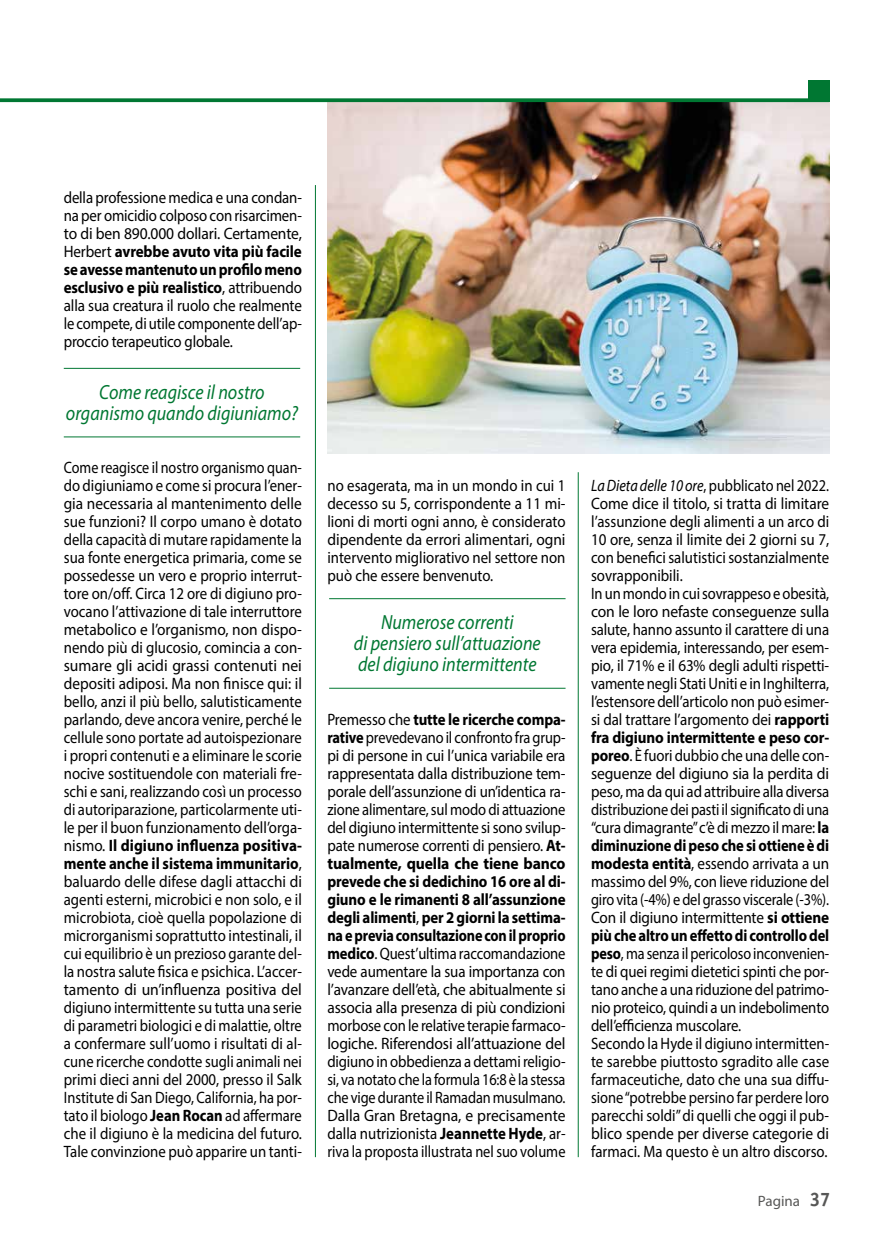
<style>
.page{position:relative;width:893px;height:1255px;background:#fff}
.page>*{position:absolute;margin:0;border:0;box-sizing:border-box;transform-origin:0 0}
.t1{font:italic 20.55px/21px "Myriad Pro";color:#007732;text-align:center;scale:.88 1}
.t2{font:16.5px/18px "Myriad Pro";letter-spacing:-.01em;color:#000;text-align:justify;scale:.86 1}
.t3{font:16.5px/18px "Myriad Pro";letter-spacing:-.01em;color:#000;text-align:justify;scale:.9 1}
.t4{font:16.5px/18px "Myriad Pro";letter-spacing:-.01em;color:#000;scale:.87 1}
.t5{font:15px "Myriad Pro";color:#575756}
.s1{font-weight:700}
.s2{font-style:italic}
.s3{font-family:"Officina Sans ITC Std";font-weight:700;font-size:19.5px}
</style>
<div class="page">
<div style="left:808px;top:81px;width:21px;height:21px;background:#007732"></div>
<hr style="left:315px;top:185px;width:1px;height:972px;background:#007732">
<hr style="left:578px;top:472px;width:1px;height:685px;background:#007732">
<img style="left:327px;top:102px;width:502px;height:352px">
<hr style="left:329px;top:598px;width:237px;height:1px;background:#007732">
<hr style="left:329px;top:688px;width:237px;height:1px;background:#007732">
<hr style="left:64px;top:368px;width:236px;height:1px;background:#007732">
<hr style="left:64px;top:436px;width:236px;height:1px;background:#007732">
<svg style="left:0;top:98px;width:808px;height:4px;background:#168243"></svg>
<p class="t3" style="left:64px;top:188px;width:266px">della professione medica e una condan&shy;na per omicidio colposo con risarcimen&shy;to di ben 890.000 dollari. Certamente, Herbert <span class="s1">avrebbe avuto vita più facile se avesse mantenuto un profilo meno esclusivo e più realistico</span>, attribuendo alla sua creatura il ruolo che realmente le compete, di utile componente dell’ap&shy;proccio terapeutico globale.</p>
<p class="t1" style="left:66px;top:381px;width:265px">Come reagisce il nostro organismo quando digiuniamo?</p>
<p class="t2" style="left:64px;top:458px;width:278px">Come reagisce il nostro organismo quan&shy;do digiuniamo e come si procura l’ener&shy;gia necessaria al mantenimento delle sue funzioni? Il corpo umano è dotato della capacità di mutare rapidamente la sua fonte energetica primaria, come se possedesse un vero e proprio interrut&shy;tore on/off. Circa 12 ore di digiuno pro&shy;vocano l’attivazione di tale interruttore metabolico e l’organismo, non dispo&shy;nendo più di glucosio, comincia a con&shy;sumare gli acidi grassi contenuti nei depositi adiposi. Ma non finisce qui: il bello, anzi il più bello, salutisticamente parlando, deve ancora venire, perché le cellule sono portate ad autoispezionare i propri contenuti e a eliminare le scorie nocive sostituendole con materiali fre&shy;schi e sani, realizzando così un processo di autoriparazione, particolarmente uti&shy;le per il buon funzionamento dell’orga&shy;nismo. <span class="s1">Il digiuno influenza positiva&shy;mente anche il sistema immunitario</span>, baluardo delle difese dagli attacchi di agenti esterni, microbici e non solo, e il microbiota, cioè quella popolazione di microrganismi soprattutto intestinali, il cui equilibrio è un prezioso garante del&shy;la nostra salute fisica e psichica. L’accer&shy;tamento di un’influenza positiva del digiuno intermittente su tutta una serie di parametri biologici e di malattie, oltre a confermare sull’uomo i risultati di al&shy;cune ricerche condotte sugli animali nei primi dieci anni del 2000, presso il Salk Institute di San Diego, California, ha por&shy;tato il biologo <span class="s1">Jean Rocan</span> ad affermare che il digiuno è la medicina del futuro.<br>Tale convinzione può apparire un tanti-</p>
<p class="t3" style="left:327px;top:476px;width:266px">no esagerata, ma in un mondo in cui 1 decesso su 5, corrispondente a 11 mi&shy;lioni di morti ogni anno, è considerato dipendente da errori alimentari, ogni intervento migliorativo nel settore non può che essere benvenuto.</p>
<p class="t1" style="left:354px;top:611px;width:214px">Numerose correnti<br>di pensiero sull’attuazione del digiuno intermittente</p>
<p class="t3" style="left:327px;top:710px;width:266px">Premesso che <span class="s1">tutte le ricerche compa&shy;rative</span> prevedevano il confronto fra grup&shy;pi di persone in cui l’unica variabile era rappresentata dalla distribuzione tem&shy;porale dell’assunzione di un’identica ra&shy;zione alimentare, sul modo di attuazione del digiuno intermittente si sono svilup&shy;pate numerose correnti di pensiero. <span class="s1">At&shy;tualmente, quella che tiene banco prevede che si dedichino 16 ore al di&shy;giuno e le rimanenti 8 all’assunzione degli alimenti</span>, <span class="s1">per 2 giorni la settima&shy;na e previa consultazione con il proprio medico</span>. Quest’ultima raccomandazione vede aumentare la sua importanza con l’avanzare dell’età, che abitualmente si associa alla presenza di più condizioni morbose con le relative terapie farmaco&shy;logiche. Riferendosi all’attuazione del digiuno in obbedienza a dettami religio&shy;si, va notato che la formula 16:8 è la stessa che vige durante il Ramadan musulmano.<br>Dalla Gran Bretagna, e precisamente dalla nutrizionista <span class="s1">Jeannette Hyde</span>, ar&shy;riva la proposta illustrata nel suo volume</p>
<p class="t4" style="left:591px;top:476px;width:275px"><span class="s2">La Dieta delle 10 ore</span>, pubblicato nel 2022.<br>Come dice il titolo, si tratta di limitare l’assunzione degli alimenti a un arco di 10 ore, senza il limite dei 2 giorni su 7, con benefici salutistici sostanzialmente sovrapponibili.<br>In un mondo in cui sovrappeso e obesità, con le loro nefaste conseguenze sulla salute, hanno assunto il carattere di una vera epidemia, interessando, per esem&shy;pio, il 71% e il 63% degli adulti rispetti&shy;vamente negli Stati Uniti e in Inghilterra, l’estensore dell’articolo non può esimer&shy;si dal trattare l’argomento dei <span class="s1">rapporti fra digiuno intermittente e peso cor&shy;poreo</span>. È fuori dubbio che una delle con&shy;seguenze del digiuno sia la perdita di peso, ma da qui ad attribuire alla diversa distribuzione dei pasti il significato di una “cura dimagrante” c’è di mezzo il mare: <span class="s1">la diminuzione di peso che si ottiene è di modesta entità</span>, essendo arrivata a un massimo del 9%, con lieve riduzione del giro vita (-4%) e del grasso viscerale (-3%).<br>Con il digiuno intermittente <span class="s1">si ottiene più che altro un effetto di controllo del peso</span>, ma senza il pericoloso inconvenien&shy;te di quei regimi dietetici spinti che por&shy;tano anche a una riduzione del patrimo&shy;nio proteico, quindi a un indebolimento dell’efficienza muscolare.<br>Secondo la Hyde il digiuno intermitten&shy;te sarebbe piuttosto sgradito alle case farmaceutiche, dato che una sua diffu&shy;sione “potrebbe persino far perdere loro parecchi soldi” di quelli che oggi il pub&shy;blico spende per diverse categorie di farmaci. Ma questo è un altro discorso.</p>
<p class="t5" style="left:758px;top:1191px;width:74px">Pagina <span class="s3">37</span></p>
</div>
